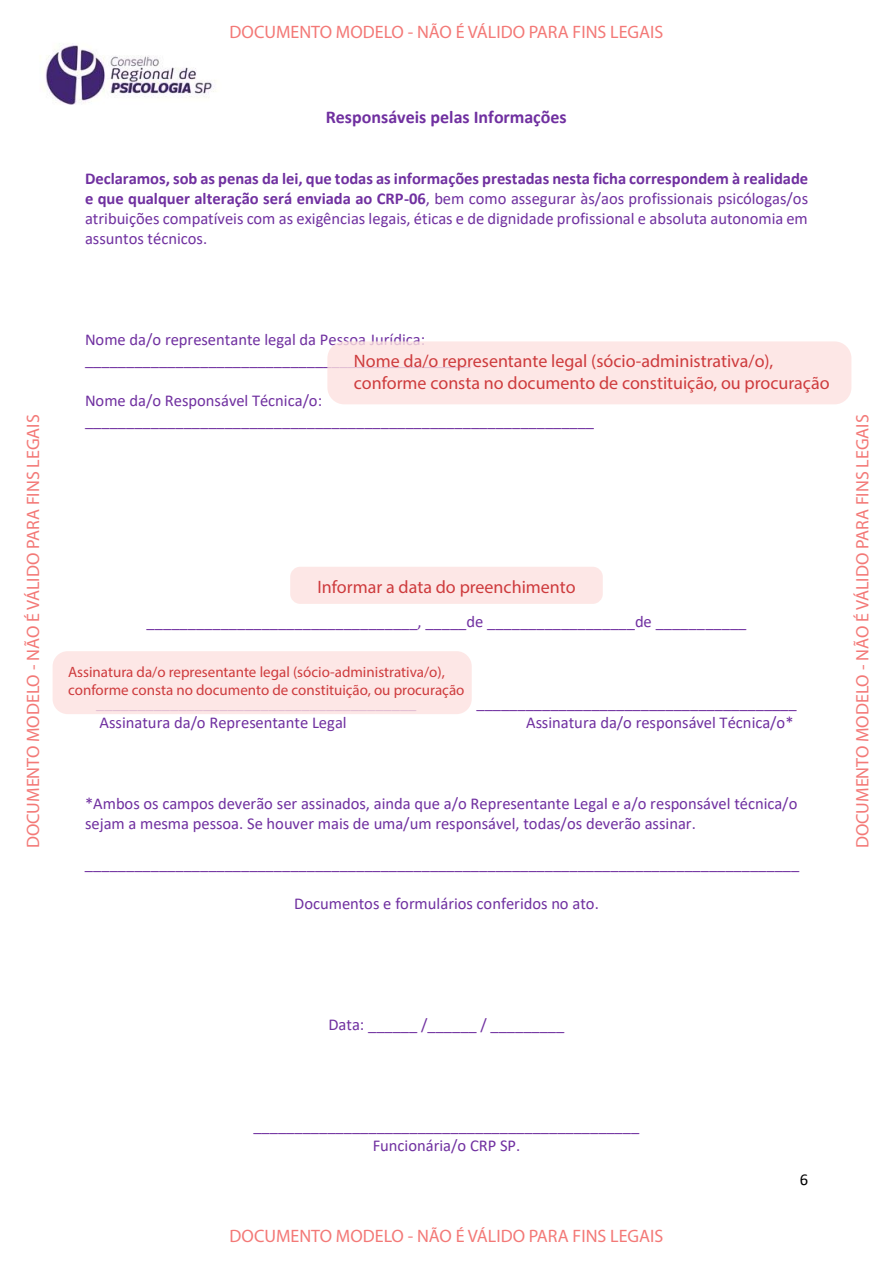
<style>
.page{position:relative;width:893px;height:1263px;background:#fff}
.page>*{position:absolute;margin:0;border:0;box-sizing:border-box;transform-origin:0 0}
.t1{font:18px "Myriad Pro";color:#f37977}
.t2{font:18px/21.6px "Myriad Pro";color:#ce3b3d}
.t3{font:700 18px "Calibri";color:#7030a0}
.t4{font:16.5px/20.1px "Calibri";color:#7030a0}
.t5{font:16.5px "Calibri";color:#000}
.t6{font:15px/18px "Myriad Pro";color:#ce3b3d}
.s1{font-weight:700}
</style>
<div class="page">
<img style="left:40px;top:43px;width:175px;height:62px">
<div style="left:327px;top:341px;width:524px;height:63px;background:#fde2e0;border-radius:17px"></div>
<div style="left:53px;top:651px;width:419px;height:63px;background:#fde2e0;border-radius:15px"></div>
<div style="left:290px;top:567px;width:313px;height:37px;background:#fde2e0;border-radius:10px"></div>
<p class="t1" style="left:230px;top:21px;width:435px">DOCUMENTO MODELO - NÃO É VÁLIDO PARA FINS LEGAIS</p>
<p class="t3" style="left:326px;top:105px;width:242px">Responsáveis pelas Informações</p>
<p class="t4" style="left:85px;top:168px;width:725px;text-align:justify"><span class="s1">Declaramos, sob as penas da lei, que todas as informações prestadas nesta ficha correspondem à realidade e que qualquer alteração será enviada ao CRP-06</span>, bem como assegurar às/aos profissionais psicólogas/os atribuições compatíveis com as exigências legais, éticas e de dignidade profissional e absoluta autonomia em assuntos técnicos.</p>
<p class="t4" style="left:85px;top:329px;width:388px">Nome da/o representante legal da Pessoa Jurídica: _______________________________________________</p>
<p class="t4" style="left:85px;top:390px;width:511px">Nome da/o Responsável Técnica/o: ______________________________________________________________</p>
<p class="t2" style="left:354px;top:350px;width:477px">Nome da/o representante legal (sócio-administrativa/o), conforme consta no documento de constituição, ou procuração</p>
<p class="t1" style="left:22px;top:848px;width:435px;rotate:-90deg">DOCUMENTO MODELO - NÃO É VÁLIDO PARA FINS LEGAIS</p>
<p class="t1" style="left:851px;top:848px;width:435px;rotate:-90deg">DOCUMENTO MODELO - NÃO É VÁLIDO PARA FINS LEGAIS</p>
<p class="t2" style="left:317px;top:576px;width:260px">Informar a data do preenchimento</p>
<p class="t4" style="left:147px;top:611px;width:601px">_________________________________, _____de __________________de ___________</p>
<p class="t6" style="left:68px;top:662px;width:398px">Assinatura da/o representante legal (sócio-administrativa/o), conforme consta no documento de constituição, ou procuração</p>
<p class="t4" style="left:96px;top:692px;width:322px">_______________________________________</p>
<p class="t4" style="left:477px;top:692px;width:322px">_______________________________________</p>
<p class="t4" style="left:100px;top:712px;width:249px">Assinatura da/o Representante Legal</p>
<p class="t4" style="left:526px;top:712px;width:269px">Assinatura da/o responsável Técnica/o*</p>
<p class="t4" style="left:85px;top:793px;width:714px">*Ambos os campos deverão ser assinados, ainda que a/o Representante Legal e a/o responsável técnica/o sejam a mesma pessoa. Se houver mais de uma/um responsável, todas/os deverão assinar.</p>
<p class="t4" style="left:85px;top:853px;width:716px">_______________________________________________________________________________________</p>
<p class="t4" style="left:294px;top:893px;width:306px">Documentos e formulários conferidos no ato.</p>
<p class="t4" style="left:328px;top:1014px;width:238px">Data: ______ /______ / _________</p>
<p class="t4" style="left:253px;top:1115px;width:388px;text-align:center">_______________________________________________<br>Funcionária/o CRP SP.</p>
<p class="t1" style="left:230px;top:1224px;width:435px">DOCUMENTO MODELO - NÃO É VÁLIDO PARA FINS LEGAIS</p>
<p class="t5" style="left:800px;top:1168px;width:10px">6</p>
</div>
